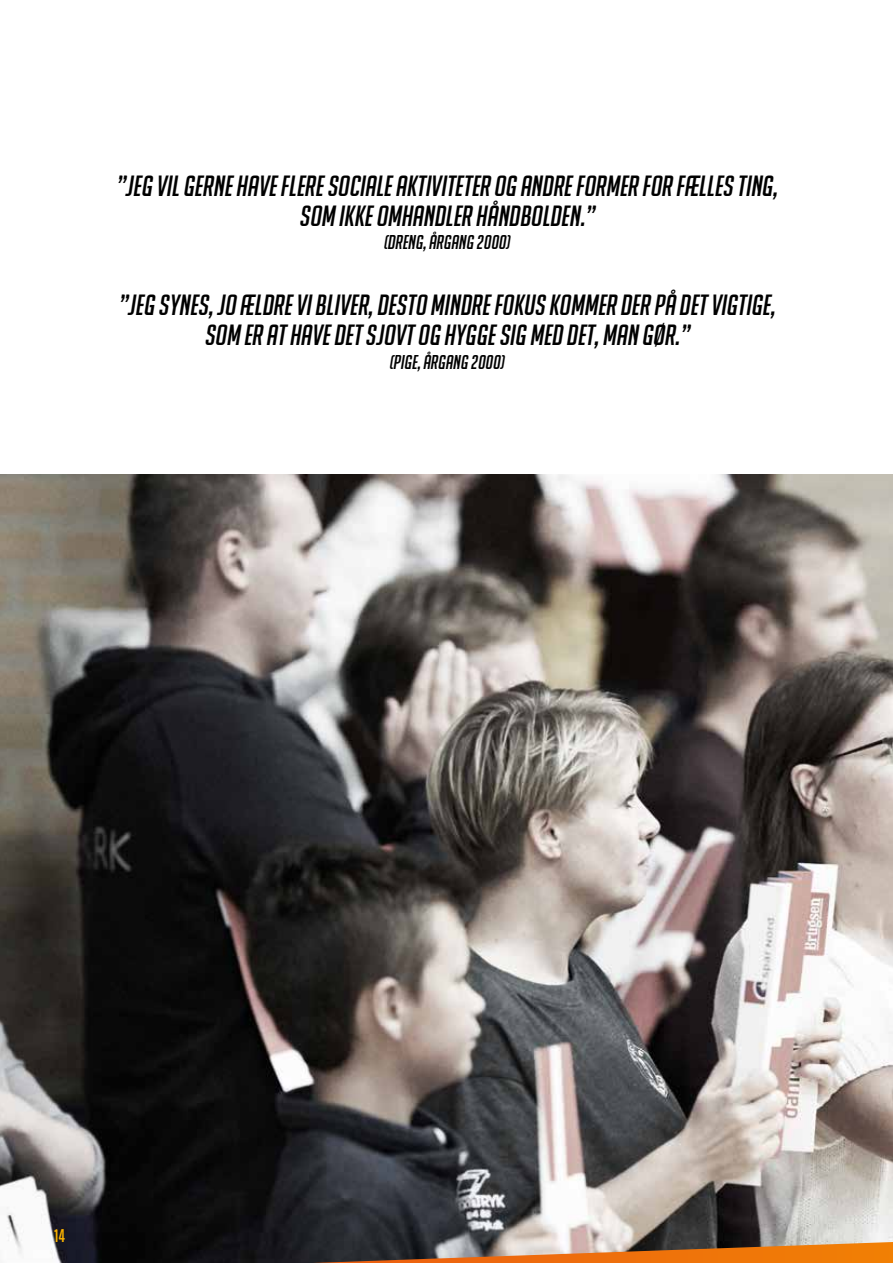
<style>
.page{position:relative;width:893px;height:1263px;background:#fff}
.page>*{position:absolute;margin:0;border:0;box-sizing:border-box;transform-origin:0 0}
.t1{font:italic 28.5px/30px "Big Noodle Titling";color:#000;text-align:center}
.t2{font:italic 19.5px "Big Noodle Titling";color:#000}
.t3{font:18px "Big Noodle Titling";color:#f9b100}
</style>
<div class="page">
<img style="left:0;top:474px;width:893px;height:789px">
<svg style="left:313px;top:1242px;width:580px;height:21px;background:#af703b"></svg>
<p class="t1" style="left:116px;top:171px;width:668px">”JEG VILGERNEHAVEFLERESOCIALEAKTIVITETER OG ANDREFORMER FOR FÆLLES TING,<br>SOM IKKEOMHANDLER HÅNDBOLDEN.”</p>
<p class="t2" style="left:383px;top:232px;width:131px">(DRENG,ÅRGANG 2000)</p>
<p class="t1" style="left:118px;top:290px;width:663px">”JEG SYNES,JO ÆLDREVIBLIVER,DESTO MINDREFOKUS KOMMER DER PÅ DETVIGTIGE,<br>SOM ER ATHAVEDETSJOVTOG HYGGESIG MED DET,MAN GØR.”</p>
<p class="t2" style="left:389px;top:351px;width:120px">(PIGE,ÅRGANG 2000)</p>
<p class="t3" style="left:54px;top:1226px;width:12px">14</p>
</div>
